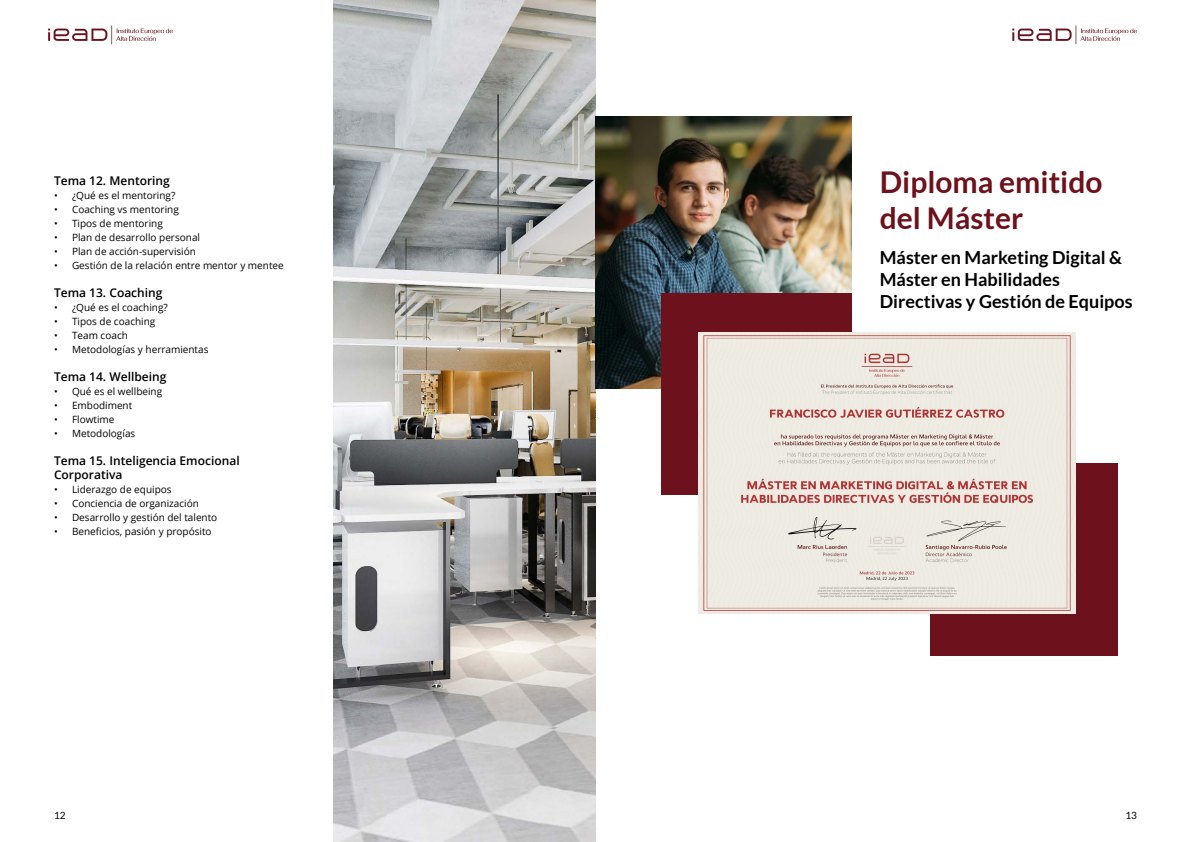
<style>
.page{position:relative;width:1191px;height:842px;background:#fff}
.page>*{position:absolute;margin:0;border:0;box-sizing:border-box;transform-origin:0 0}
.t1{font:700 30px/36px "Lato";color:#6d121c}
.t2{font:700 18px/22px "Lato";color:#000}
.t3{font:600 12px/14px "Open Sans";color:#000}
.t4{font:10px "Open Sans";color:#000}
.t5{font:10px "Lato";color:#000}
</style>
<div class="page">
<img style="left:333px;top:0;width:262px;height:842px">
<img style="left:595px;top:117px;width:256px;height:271px">
<div style="left:930px;top:463px;width:187px;height:192px;background:#6d121c"></div>
<div style="left:660px;top:293px;width:191px;height:202px;background:#6d121c"></div>
<img style="left:699px;top:332px;width:376px;height:282px">
<svg style="left:1012px;top:25px;width:125px;height:19px"></svg>
<svg style="left:48px;top:25px;width:125px;height:19px"></svg>
<p class="t3" style="left:54px;top:173px;width:117px">Tema 12. Mentoring</p>
<p class="t4" style="left:54px;top:188px;width:123px">• ¿Qué es el mentoring?</p>
<p class="t4" style="left:54px;top:202px;width:126px">• Coaching vs mentoring</p>
<p class="t4" style="left:54px;top:216px;width:110px">• Tipos de mentoring</p>
<p class="t4" style="left:54px;top:230px;width:148px">• Plan de desarrollo personal</p>
<p class="t4" style="left:54px;top:244px;width:143px">• Plan de acción-supervisión</p>
<p class="t4" style="left:54px;top:258px;width:231px">• Gestión de la relación entre mentor y mentee</p>
<p class="t3" style="left:54px;top:285px;width:110px">Tema 13. Coaching</p>
<p class="t4" style="left:54px;top:300px;width:115px">• ¿Qué es el coaching?</p>
<p class="t4" style="left:54px;top:314px;width:103px">• Tipos de coaching</p>
<p class="t4" style="left:54px;top:328px;width:75px">• Team coach</p>
<p class="t4" style="left:54px;top:342px;width:156px">• Metodologías y herramientas</p>
<p class="t3" style="left:54px;top:369px;width:114px">Tema 14. Wellbeing</p>
<p class="t4" style="left:54px;top:384px;width:110px">• Qué es el wellbeing</p>
<p class="t4" style="left:54px;top:398px;width:80px">• Embodiment</p>
<p class="t4" style="left:54px;top:412px;width:62px">• Flowtime</p>
<p class="t4" style="left:54px;top:426px;width:83px">• Metodologías</p>
<p class="t3" style="left:54px;top:453px;width:187px">Tema 15. Inteligencia Emocional<br>Corporativa</p>
<p class="t4" style="left:54px;top:482px;width:119px">• Liderazgo de equipos</p>
<p class="t4" style="left:54px;top:496px;width:146px">• Conciencia de organización</p>
<p class="t4" style="left:54px;top:510px;width:165px">• Desarrollo y gestión del talento</p>
<p class="t4" style="left:54px;top:524px;width:159px">• Beneficios, pasión y propósito</p>
<h1 class="t1" style="left:880px;top:163px;width:224px">Diploma emitido del Máster</h1>
<h2 class="t2" style="left:880px;top:246px;width:254px">Máster en Marketing Digital &amp;<br>Máster en Habilidades<br>Directivas y Gestión de Equipos</h2>
<p class="t5" style="left:54px;top:809px;width:13px">12</p>
<p class="t5" style="left:1125px;top:809px;width:13px">13</p>
</div>
